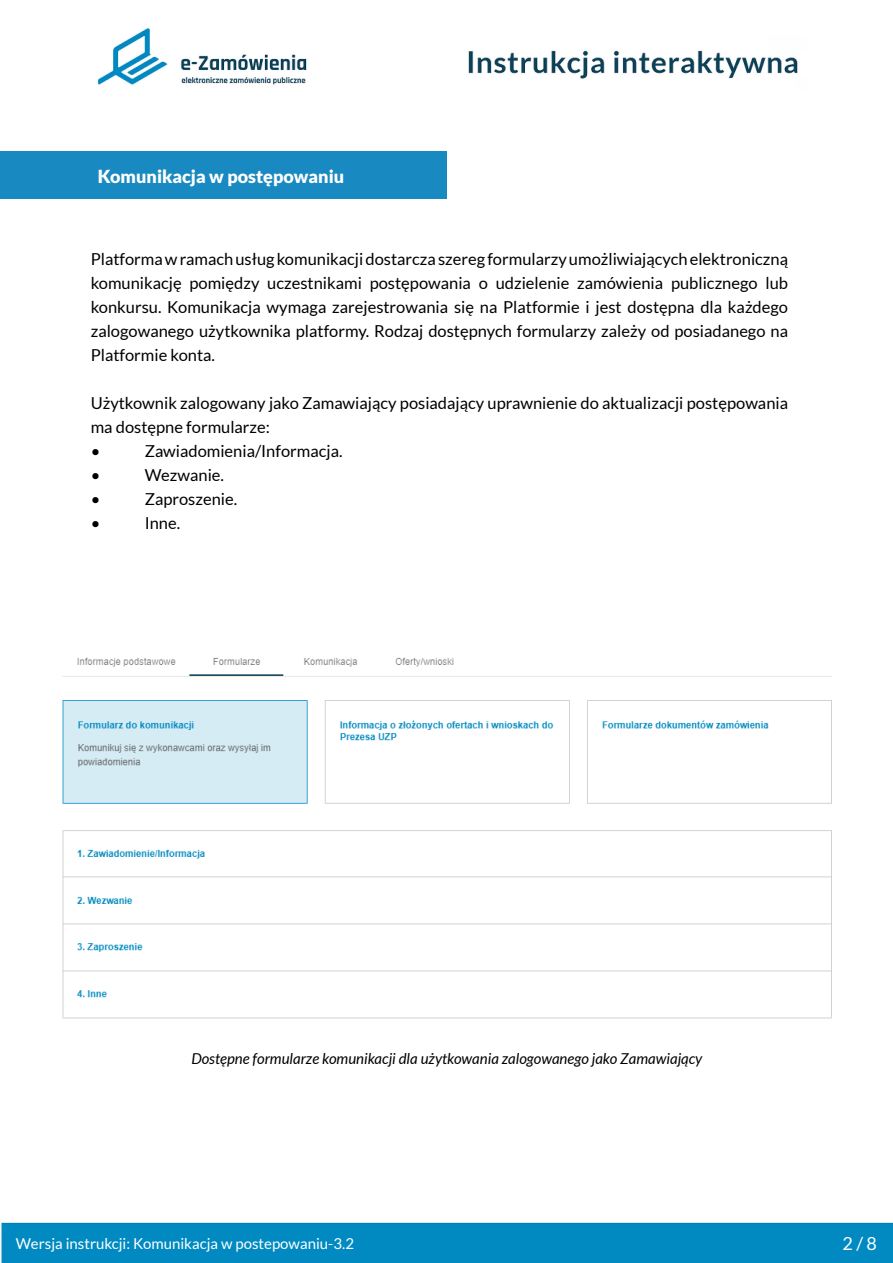
<style>
.page{position:relative;width:893px;height:1263px;background:#fff}
.page>*{position:absolute;margin:0;border:0;box-sizing:border-box;transform-origin:0 0}
.t1{font:900 18px "Lato";color:#fff}
.t2{font:18px "Lato";color:#fff}
.t3{font:16.5px/24px "Lato";color:#000;text-align:justify}
.t4{font:italic 15px "Lato";color:#000}
.t5{font:15px "Lato";color:#fff}
</style>
<div class="page">
<img style="left:1px;top:28px;width:892px;height:1235px">
<div style="left:0;top:151px;width:446px;height:48px;background:#198ac1"></div>
<img style="left:54px;top:643px;width:785px;height:384px">
<p class="t1" style="left:98px;top:165px;width:248px">Komunikacja w postępowaniu</p>
<p class="t3" style="left:91px;top:247px;width:699px">Platforma w ramach usług komunikacji dostarcza szereg formularzy umożliwiających elektroniczną komunikację pomiędzy uczestnikami postępowania o udzielenie zamówienia publicznego lub konkursu. Komunikacja wymaga zarejestrowania się na Platformie i jest dostępna dla każdego zalogowanego użytkownika platformy. Rodzaj dostępnych formularzy zależy od posiadanego na Platformie konta.</p>
<p class="t3" style="left:91px;top:391px;width:699px;text-align:left">Użytkownik zalogowany jako Zamawiający posiadający uprawnienie do aktualizacji postępowania ma dostępne formularze:<br>•</p>
<p class="t3" style="left:145px;top:439px;width:199px">Zawiadomienia/Informacja.</p>
<p class="t3" style="left:91px;top:463px;width:11px">•</p>
<p class="t3" style="left:145px;top:463px;width:81px">Wezwanie.</p>
<p class="t3" style="left:91px;top:487px;width:11px">•</p>
<p class="t3" style="left:145px;top:487px;width:94px">Zaproszenie.</p>
<p class="t3" style="left:91px;top:511px;width:11px">•</p>
<p class="t3" style="left:145px;top:511px;width:37px">Inne.</p>
<p class="t4" style="left:191px;top:1050px;width:513px">Dostępne formularze komunikacji dla użytkowania zalogowanego jako Zamawiający</p>
<p class="t5" style="left:16px;top:1235px;width:340px">Wersja instrukcji: Komunikacja w postepowaniu-3.2</p>
<p class="t2" style="left:842px;top:1233px;width:36px">2 / 8</p>
</div>
